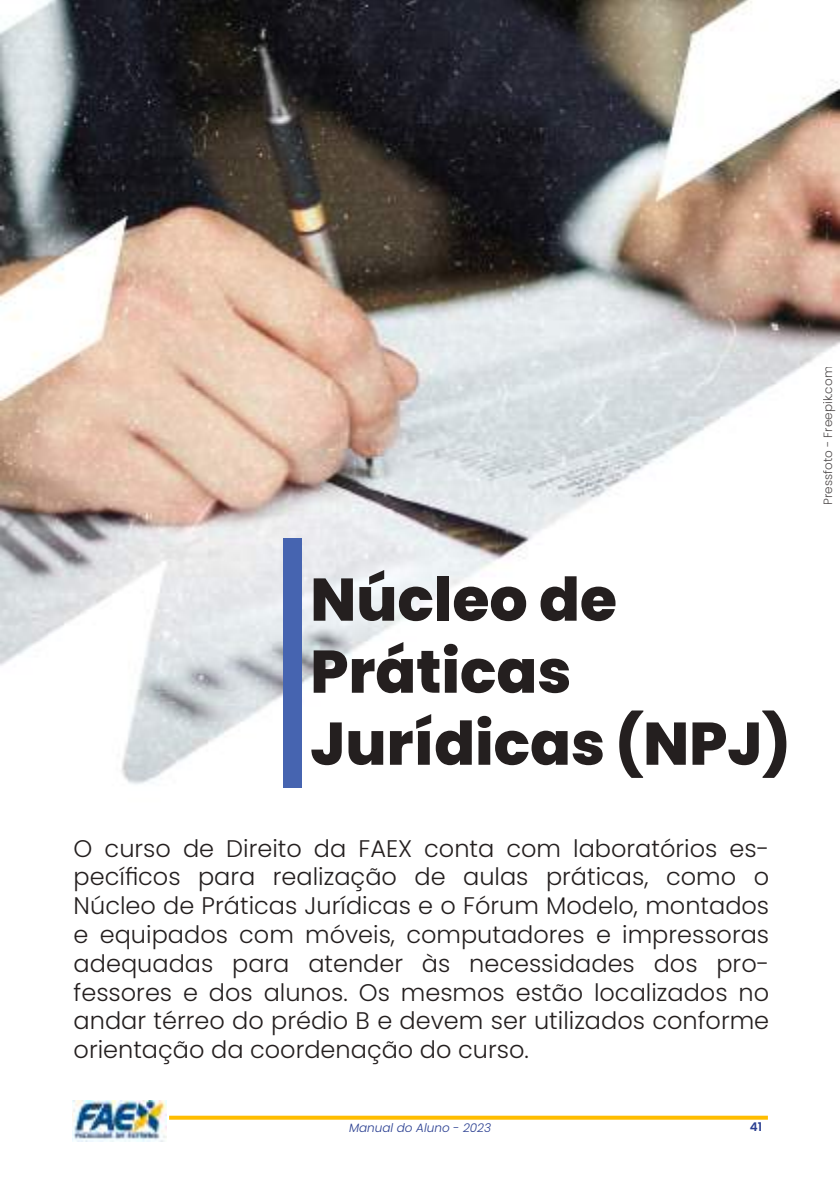
<style>
.page{position:relative;width:840px;height:1191px;background:#fff}
.page>*{position:absolute;margin:0;border:0;box-sizing:border-box;transform-origin:0 0}
.t1{font:800 60px/72px "Poppins";color:#241f1f}
.t2{font:300 24px/28.8px "Poppins";color:#241f1f;text-align:justify}
.t3{font:300 12px "Poppins";color:#241f1f}
.t4{font:italic 300 12px "Poppins";color:#2a3f91}
.t5{font:600 12px "Poppins";color:#2a3f91}
</style>
<div class="page">
<img style="left:72px;top:1100px;width:94px;height:41px">
<svg style="left:169px;top:1115px;width:598px;height:4px;background:#ffc82c"></svg>
<img style="left:0;top:0;width:839px;height:788px">
<div style="left:283px;top:538px;width:18px;height:250px;background:#4664b0"></div>
<h1 class="t1" style="left:310px;top:564px;width:481px">Núcleo de<br>Práticas<br>Jurídicas (NPJ)</h1>
<p class="t2" style="left:74px;top:834px;width:696px">O curso de Direito da FAEX conta com laboratórios es&shy;pecíficos para realização de aulas práticas, como o Núcleo de Práticas Jurídicas e o Fórum Modelo, montados e equipados com móveis, computadores e impressoras adequadas para atender às necessidades dos pro&shy;fessores e dos alunos. Os mesmos estão localizados no andar térreo do prédio B e devem ser utilizados conforme orientação da coordenação do curso.</p>
<p class="t4" style="left:349px;top:1121px;width:144px">Manual do Aluno - 2023</p>
<p class="t5" style="left:749px;top:1120px;width:14px">41</p>
<p class="t3" style="left:820px;top:505px;width:140px;rotate:-90deg">Pressfoto - Freepik.com</p>
</div>
